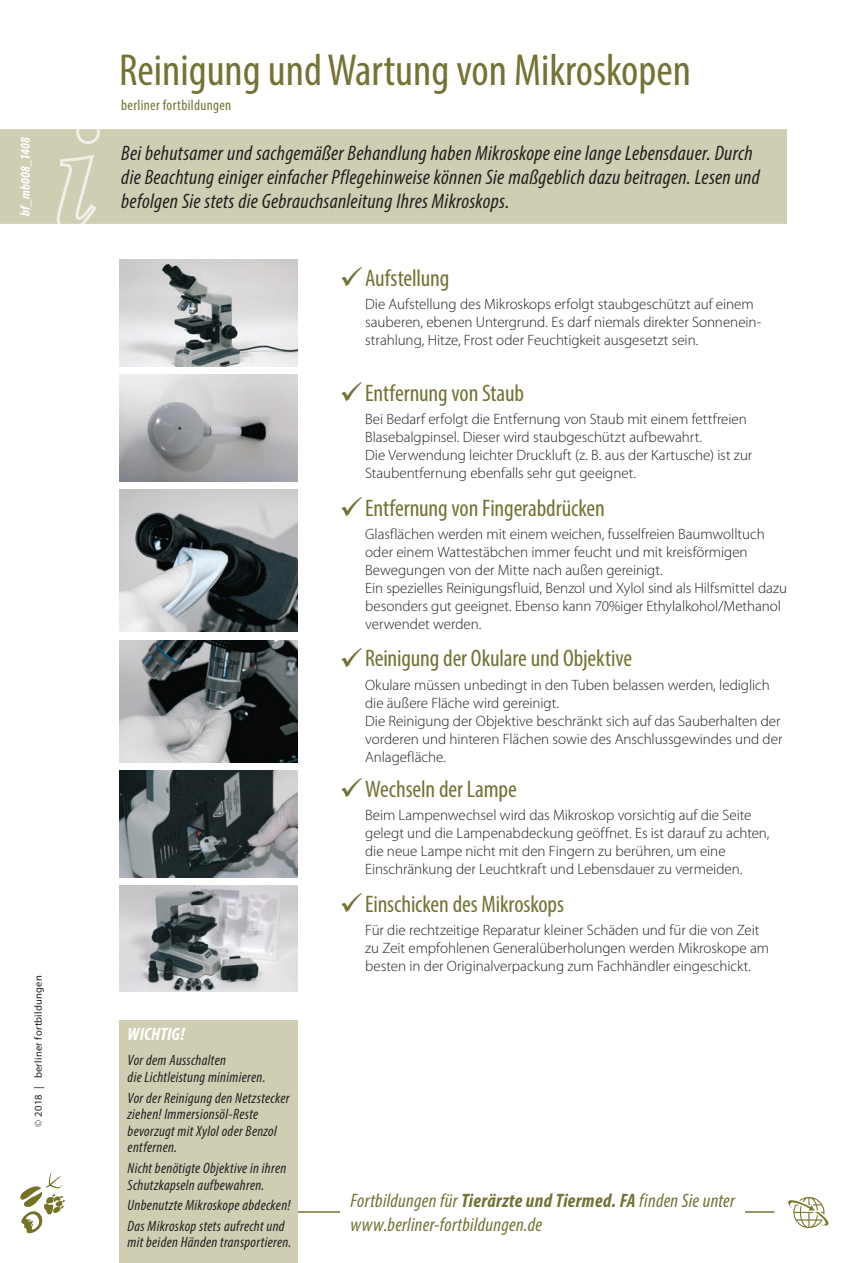
<style>
.page{position:relative;width:851px;height:1263px;background:#fff}
.page>*{position:absolute;margin:0;border:0;box-sizing:border-box;transform-origin:0 0}
.t1{font:condensed 45px "Myriad Pro";color:#747234}
.t2{font:condensed 24px "Myriad Pro";letter-spacing:-.005em;color:#747234}
.t3{font:italic condensed 21px/24px "Myriad Pro";letter-spacing:.015em;color:#231f20}
.t4{font:italic condensed 19.5px/24px "Myriad Pro";letter-spacing:.015em;color:#747234}
.t5{font:italic 700 condensed 18px "Myriad Pro";letter-spacing:.005em;color:#fff}
.t6{font:300 15px/18px "Myriad Pro";letter-spacing:-.005em;color:#231f20}
.t7{font:italic condensed 15px/16.5px "Myriad Pro";letter-spacing:.02em;color:#231f20}
.t8{font:condensed 15px "Myriad Pro";letter-spacing:.025em;color:#747234}
.t9{font:italic 700 condensed 13.5px "Myriad Pro";letter-spacing:.005em;color:#fff}
.t10{font:10.5px "Myriad Pro";letter-spacing:.025em;color:#231f20}
.s1{color:#fff}
.s2{font-weight:300}
.s3{font-weight:700}
</style>
<div class="page">
<div style="left:0;top:128px;width:787px;height:97px;background:#cfceb3"></div>
<hr style="left:0;top:126px;width:850px;height:3px;background:#fff">
<hr style="left:0;top:224px;width:850px;height:3px;background:#fff">
<hr style="left:298px;top:1211px;width:476px;height:2px;background:#747234">
<svg style="left:57px;top:129px;width:43px;height:95px"></svg>
<svg style="left:788px;top:1197px;width:40px;height:31px"></svg>
<svg style="left:20px;top:1173px;width:45px;height:60px"></svg>
<div style="left:340px;top:1163px;width:404px;height:98px;background:#fff"></div>
<div style="left:119px;top:1020px;width:179px;height:243px;background:#cfceb3"></div>
<img style="left:119px;top:260px;width:179px;height:106px">
<img style="left:119px;top:375px;width:179px;height:106px">
<img style="left:119px;top:490px;width:179px;height:141px">
<img style="left:119px;top:640px;width:179px;height:122px">
<img style="left:119px;top:771px;width:179px;height:106px">
<img style="left:119px;top:885px;width:179px;height:107px">
<p class="t9" style="left:17px;top:216px;width:80px;rotate:-90deg">bf_mb008_1408</p>
<p class="t10" style="left:32px;top:1136px;width:163px;rotate:-90deg"><span class="s1">©</span> <span class="s2">©</span> 2018 | berliner fortbildungen</p>
<h1 class="t1" style="left:119px;top:43px;width:573px">Reinigung und Wartung von Mikroskopen</h1>
<p class="t8" style="left:121px;top:96px;width:111px">berliner fortbildungen</p>
<p class="t3" style="left:121px;top:141px;width:640px">Bei behutsamer und sachgemäßer Behandlung haben Mikroskope eine lange Lebensdauer. Durch die Beachtung einiger einfacher Pflegehinweise können Sie maßgeblich dazu beitragen. Lesen und befolgen Sie stets die Gebrauchsanleitung Ihres Mikroskops.</p>
<p class="t5" style="left:128px;top:1023px;width:58px">WICHTIG!</p>
<p class="t7" style="left:128px;top:1052px;width:139px">Vor dem Ausschalten<br>die Lichtleistung minimieren.</p>
<p class="t7" style="left:128px;top:1089px;width:163px">Vor der Reinigung den Netzstecker ziehen! Immersionsöl-Reste bevorzugt mit Xylol oder Benzol entfernen.</p>
<p class="t7" style="left:128px;top:1159px;width:160px">Nicht benötigte Objektive in ihren<br>Schutzkapseln aufbewahren.</p>
<p class="t7" style="left:128px;top:1195px;width:164px;line-height:20.7px">Unbenutzte Mikroskope abdecken!<br>Das Mikroskop stets aufrecht und</p>
<p class="t7" style="left:128px;top:1234px;width:165px">mit beiden Händen transportieren.</p>
<h2 class="t2" style="left:365px;top:263px;width:86px">Aufstellung</h2>
<p class="t6" style="left:365px;top:296px;width:397px">Die Aufstellung des Mikroskops erfolgt staubgeschützt auf einem sauberen, ebenen Untergrund. Es darf niemals direkter Sonnenein&shy;strahlung, Hitze, Frost oder Feuchtigkeit ausgesetzt sein.</p>
<h2 class="t2" style="left:365px;top:378px;width:160px">Entfernung von Staub</h2>
<p class="t6" style="left:365px;top:410px;width:388px">Bei Bedarf erfolgt die Entfernung von Staub mit einem fettfreien Blasebalgpinsel. Dieser wird staubgeschützt aufbewahrt.<br>Die Verwendung leichter Druckluft (z. B. aus der Kartusche) ist zur Staubentfernung ebenfalls sehr gut geeignet.</p>
<h2 class="t2" style="left:365px;top:493px;width:241px">Entfernung von Fingerabdrücken</h2>
<p class="t6" style="left:365px;top:525px;width:423px">Glasflächen werden mit einem weichen, fusselfreien Baumwolltuch oder einem Wattestäbchen immer feucht und mit kreisförmigen Bewegungen von der Mitte nach außen gereinigt.<br>Ein spezielles Reinigungsfluid, Benzol und Xylol sind als Hilfsmittel dazu besonders gut geeignet. Ebenso kann 70%iger Ethylalkohol/Methanol verwendet werden.</p>
<h2 class="t2" style="left:365px;top:643px;width:268px">Reinigung der Okulare und Objektive</h2>
<p class="t6" style="left:365px;top:676px;width:419px">Okulare müssen unbedingt in den Tuben belassen werden, lediglich die äußere Fläche wird gereinigt.<br>Die Reinigung der Objektive beschränkt sich auf das Sauberhalten der vorderen und hinteren Flächen sowie des Anschlussgewindes und der Anlagefläche.</p>
<h2 class="t2" style="left:365px;top:774px;width:153px">Wechseln der Lampe</h2>
<p class="t6" style="left:365px;top:806px;width:406px">Beim Lampenwechsel wird das Mikroskop vorsichtig auf die Seite gelegt und die Lampenabdeckung geöffnet. Es ist darauf zu achten, die neue Lampe nicht mit den Fingern zu berühren, um eine Einschränkung der Leuchtkraft und Lebensdauer zu vermeiden.</p>
<h2 class="t2" style="left:365px;top:889px;width:200px">Einschicken des Mikroskops</h2>
<p class="t6" style="left:365px;top:921px;width:405px">Für die rechtzeitige Reparatur kleiner Schäden und für die von Zeit zu Zeit empfohlenen Generalüberholungen werden Mikroskope am besten in der Originalverpackung zum Fachhändler eingeschickt.</p>
<h3 class="t4" style="left:350px;top:1188px;width:386px">Fortbildungen für <span class="s3">Tierärzte und Tiermed. FA</span> finden Sie unter www.berliner-fortbildungen.de</h3>
</div>
